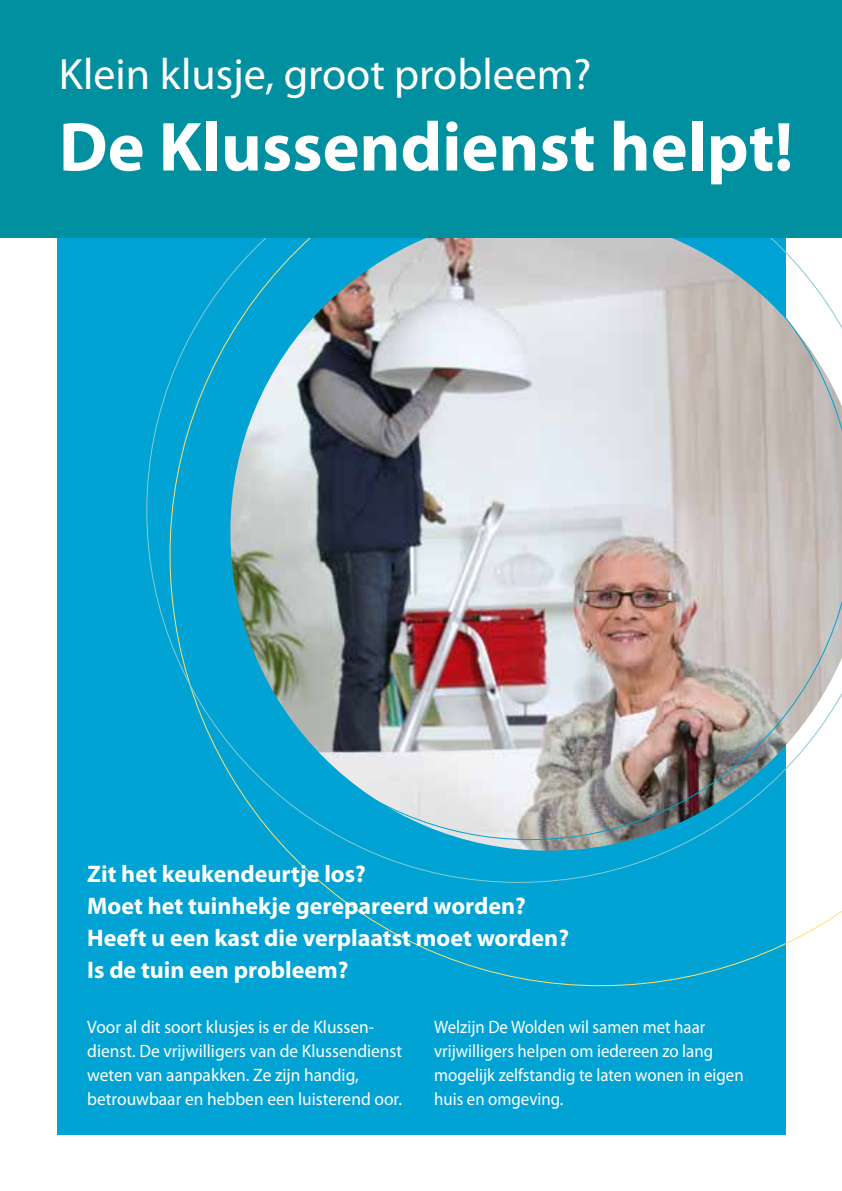
<style>
.page{position:relative;width:842px;height:1191px;background:#fff}
.page>*{position:absolute;margin:0;border:0;box-sizing:border-box;transform-origin:0 0}
.t1{font:700 70px "Myriad Pro";color:#fff}
.t2{font:44px "Myriad Pro";color:#fff}
.t3{font:700 24px/32px "Myriad Pro";color:#fff}
.t4{font:18px/24px "Myriad Pro";color:#fff}
.t5{font:18px/24px "Myriad Pro";color:#fff;scale:.93 1}
</style>
<div class="page">
<div style="left:57px;top:1px;width:728px;height:1133px;background:#00a3d3"></div>
<svg style="left:146px;top:308px;width:640px;height:575px"></svg>
<img style="left:206px;top:238px;width:636px;height:602px">
<div style="left:0;top:0;width:842px;height:238px;background:#00909f"></div>
<h2 class="t2" style="left:59px;top:50px;width:534px">Klein klusje, groot probleem?</h2>
<h1 class="t1" style="left:59px;top:108px;width:736px">De Klussendienst helpt!</h1>
<h3 class="t3" style="left:87px;top:858px;width:483px">Zit het keukendeurtje los?<br>Moet het tuinhekje gerepareerd worden?<br>Heeft u een kast die verplaatst moet worden?<br>Is de tuin een probleem?</h3>
<p class="t4" style="left:87px;top:1014px;width:316px">Voor al dit soort klusjes is er de Klussen&shy;dienst. De vrijwilligers van de Klussendienst weten van aanpakken. Ze zijn handig, betrouwbaar en hebben een luisterend oor.</p>
<p class="t5" style="left:434px;top:1014px;width:334px">Welzijn De Wolden wil samen met haar vrijwilligers helpen om iedereen zo lang mogelijk zelfstandig te laten wonen in eigen huis en omgeving.</p>
</div>
